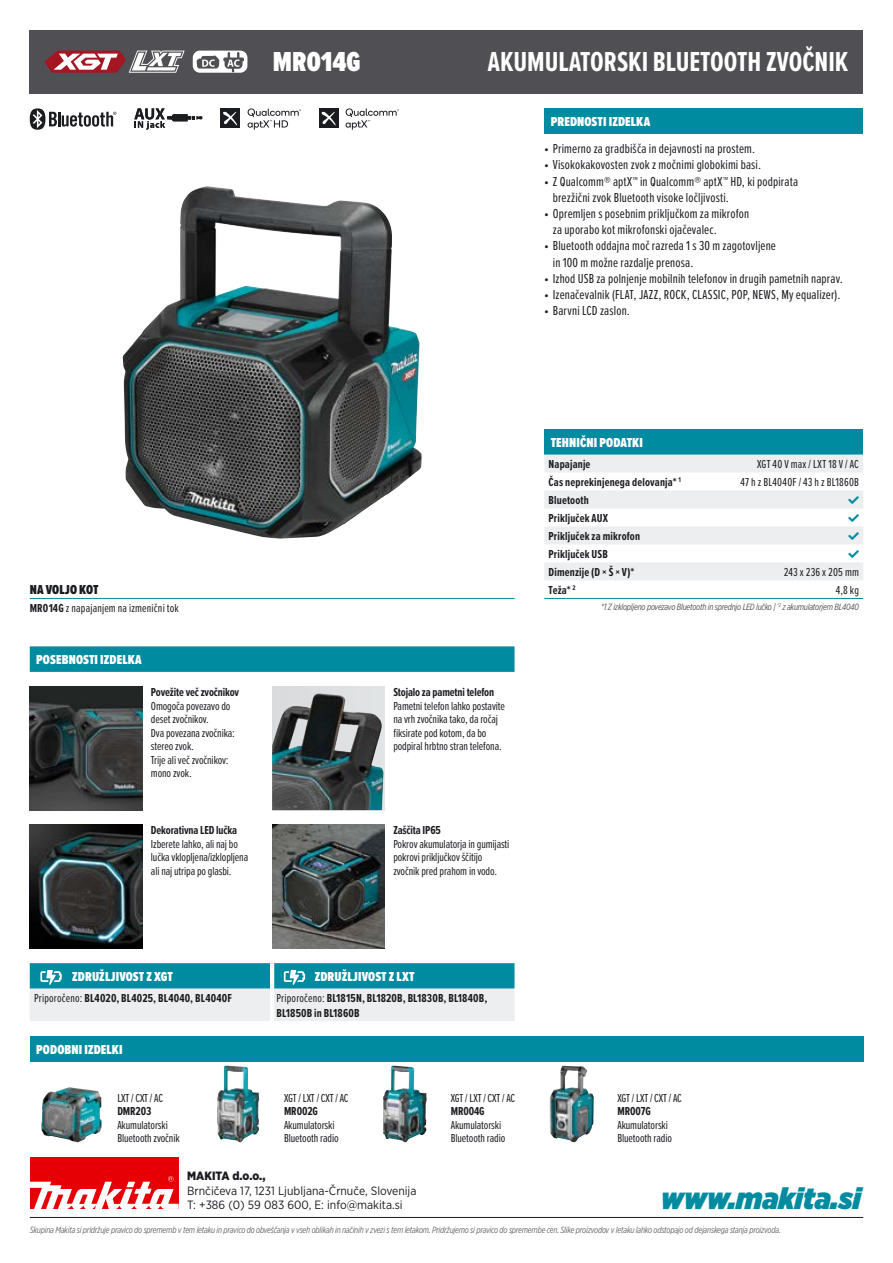
<style>
.page{position:relative;width:893px;height:1263px;background:#fff}
.page>*{position:absolute;margin:0;border:0;box-sizing:border-box;transform-origin:0 0}
.t1{font:italic 900 30px "Gotham Narrow";color:#008ba0}
.t2{font:700 28.5px "Proxima Nova Ex Cn";color:#fff}
.t3{font:900 28.5px "Proxima Nova Ex Cn";color:#fff}
.t4{font:13.5px/16.2px "Proxima Nova Ex Cn";letter-spacing:.01em;color:#1b1c20}
.t5{font:900 13.5px "Proxima Nova Ex Cn";letter-spacing:.01em;color:#fff}
.t6{font:900 13.5px "Proxima Nova Ex Cn";letter-spacing:.01em;color:#1b1c20}
.t7{font:12px/13.5px "Proxima Nova Ex Cn";letter-spacing:-.01em;color:#1b1c20}
.t8{font:700 12px/18px "Proxima Nova Ex Cn";letter-spacing:.01em;color:#1b1c20}
.t9{font:12px/14.4px "Gotham Narrow";color:#1b1c20}
.t10{font:12px "Proxima Nova Ex Cn";letter-spacing:.015em;color:#1b1c20}
.t11{font:700 12px "Proxima Nova Ex Cn";letter-spacing:-.01em;color:#1b1c20}
.t12{font:12px "Proxima Nova Ex Cn";letter-spacing:.01em;color:#1b1c20}
.t13{font:900 12px "Gotham Narrow";color:#1b1c20}
.t14{font:italic 9px "Gotham X Narrow";letter-spacing:-.02em;color:#68676c}
.t15{font:italic 9px "Gotham X Narrow";letter-spacing:-.02em;color:#504f53}
.s1{font-weight:700}
.s2{font-weight:400}
</style>
<div class="page">
<div style="left:544px;top:429px;width:319px;height:25px;background:#008ba0"></div>
<hr style="left:544px;top:598px;width:319px;height:1px;background:#008ba0">
<div style="left:544px;top:108px;width:319px;height:26px;background:#008ba0"></div>
<hr style="left:30px;top:1217px;width:833px;height:1px;background:#1b1c20">
<div style="left:30px;top:30px;width:833px;height:64px;background:#504f53"></div>
<img style="left:123px;top:186px;width:299px;height:353px">
<svg style="left:30px;top:108px;width:86px;height:22px"></svg>
<svg style="left:134px;top:108px;width:68px;height:22px"></svg>
<div style="left:220px;top:108px;width:20px;height:20px;background:#1b1c20"></div>
<svg style="left:223px;top:111px;width:14px;height:15px"></svg>
<svg style="left:248px;top:108px;width:53px;height:22px"></svg>
<div style="left:319px;top:108px;width:19px;height:20px;background:#1b1c20"></div>
<svg style="left:321px;top:111px;width:15px;height:15px"></svg>
<svg style="left:346px;top:108px;width:53px;height:22px"></svg>
<hr style="left:30px;top:598px;width:485px;height:1px;background:#008ba0">
<svg style="left:30px;top:963px;width:484px;height:58px;background:#89c4ce"></svg>
<svg style="left:30px;top:646px;width:484px;height:26px;background:#048da1"></svg>
<div style="left:30px;top:1036px;width:833px;height:25px;background:#008ba0"></div>
<img style="left:41px;top:1087px;width:61px;height:55px">
<img style="left:217px;top:1066px;width:42px;height:76px">
<img style="left:383px;top:1066px;width:44px;height:76px">
<img style="left:549px;top:1066px;width:45px;height:76px">
<img style="left:30px;top:687px;width:112px;height:123px">
<div style="left:272px;top:687px;width:113px;height:123px;background:#dee0e1"></div>
<img style="left:272px;top:693px;width:111px;height:117px">
<img style="left:30px;top:825px;width:112px;height:123px">
<img style="left:272px;top:825px;width:113px;height:123px">
<div style="left:30px;top:1158px;width:149px;height:51px;background:#e60005"></div>
<svg style="left:30px;top:1176px;width:149px;height:33px"></svg>
<svg style="left:45px;top:51px;width:140px;height:22px"></svg>
<svg style="left:193px;top:51px;width:54px;height:22px"></svg>
<svg style="left:544px;top:454px;width:319px;height:126px"></svg>
<h2 class="t3" style="left:273px;top:41px;width:89px">MR014G</h2>
<h2 class="t2" style="left:488px;top:41px;width:362px">AKUMULATORSKI BLUETOOTH ZVOČNIK</h2>
<p class="t5" style="left:551px;top:112px;width:101px">PREDNOSTI IZDELKA</p>
<p class="t4" style="left:544px;top:140px;width:212px">• Primerno za gradbišča in dejavnosti na prostem.</p>
<p class="t4" style="left:544px;top:156px;width:218px">• Visokokakovosten zvok z močnimi globokimi basi.</p>
<p class="t4" style="left:553px;top:172px;width:247px;text-indent:-9px">• Z Qualcomm® aptX™ in Qualcomm® aptX™ HD, ki podpirata brezžični zvok Bluetooth visoke ločljivosti.</p>
<p class="t4" style="left:553px;top:205px;width:198px;text-indent:-9px">• Opremljen s posebnim priključkom za mikrofon za uporabo kot mikrofonski ojačevalec.</p>
<p class="t4" style="left:553px;top:237px;width:225px;text-indent:-9px">• Bluetooth oddajna moč razreda 1 s 30 m zagotovljene in 100 m možne razdalje prenosa.</p>
<p class="t4" style="left:544px;top:270px;width:300px">• Izhod USB za polnjenje mobilnih telefonov in drugih pametnih naprav.</p>
<p class="t4" style="left:544px;top:286px;width:298px">• Izenačevalnik (FLAT, JAZZ, ROCK, CLASSIC, POP, NEWS, My equalizer).</p>
<p class="t4" style="left:544px;top:302px;width:87px">• Barvni LCD zaslon.</p>
<p class="t6" style="left:30px;top:580px;width:70px">NA VOLJO KOT</p>
<p class="t10" style="left:30px;top:600px;width:151px"><span class="s1">MR014G</span> z napajanjem na izmenični tok</p>
<p class="t5" style="left:36px;top:650px;width:107px">POSEBNOSTI IZDELKA</p>
<p class="t11" style="left:151px;top:683px;width:90px">Povežite več zvočnikov</p>
<p class="t7" style="left:151px;top:698px;width:86px">Omogoča povezavo do deset zvočnikov.<br>Dva povezana zvočnika: stereo zvok.<br>Trije ali več zvočnikov: mono zvok.</p>
<p class="t11" style="left:151px;top:822px;width:88px">Dekorativna LED lučka</p>
<p class="t7" style="left:151px;top:837px;width:99px">Izberete lahko, ali naj bo lučka vklopljena/izklopljena ali naj utripa po glasbi.</p>
<p class="t11" style="left:393px;top:683px;width:102px">Stojalo za pametni telefon</p>
<p class="t7" style="left:393px;top:698px;width:113px">Pametni telefon lahko postavite na vrh zvočnika tako, da ročaj fiksirate pod kotom, da bo podpiral hrbtno stran telefona.</p>
<p class="t11" style="left:393px;top:822px;width:49px">Zaščita IP65</p>
<p class="t7" style="left:393px;top:837px;width:118px">Pokrov akumulatorja in gumijasti pokrovi priključkov ščitijo zvočnik pred prahom in vodo.</p>
<p class="t5" style="left:551px;top:432px;width:94px">TEHNIČNI PODATKI</p>
<p class="t8" style="left:549px;top:455px;width:43px">Napajanje</p>
<p class="t10" style="left:757px;top:456px;width:103px">XGT 40 V max / LXT 18 V / AC</p>
<p class="t8" style="left:548px;top:473px;width:134px">Čas neprekinjenega delovanja* <sup>1</sup></p>
<p class="t10" style="left:741px;top:474px;width:120px">47 h z BL4040F / 43 h z BL1860B</p>
<p class="t8" style="left:549px;top:491px;width:93px">Bluetooth<br>Priključek AUX<br>Priključek za mikrofon<br>Priključek USB<br>Dimenzije (D × Š × V)*</p>
<p class="t12" style="left:784px;top:563px;width:77px">243 x 236 x 205 mm</p>
<p class="t8" style="left:549px;top:581px;width:29px">Teža* <sup>2</sup></p>
<p class="t7" style="left:836px;top:583px;width:25px">4,8 kg</p>
<p class="t15" style="left:601px;top:601px;width:259px">*1 Z izklopljeno povezavo Bluetooth in sprednjo LED lučko | <sup>*2</sup> z akumulatorjem BL4040</p>
<p class="t5" style="left:72px;top:967px;width:102px">ZDRUŽLJIVOST Z XGT</p>
<p class="t5" style="left:315px;top:967px;width:102px">ZDRUŽLJIVOST Z LXT</p>
<p class="t8" style="left:34px;top:989px;width:200px"><span class="s2">Priporočeno:</span> BL4020, BL4025, BL4040, BL4040F</p>
<p class="t8" style="left:276px;top:991px;width:212px;line-height:14.4px"><span class="s2">Priporočeno:</span> BL1815N, BL1820B, BL1830B, BL1840B,<br>BL1850B in BL1860B</p>
<p class="t5" style="left:36px;top:1039px;width:88px">PODOBNI IZDELKI</p>
<p class="t7" style="left:117px;top:1090px;width:47px">LXT / CXT / AC</p>
<p class="t8" style="left:117px;top:1102px;width:36px">DMR203</p>
<p class="t7" style="left:117px;top:1117px;width:64px">Akumulatorski<br>Bluetooth zvočnik</p>
<p class="t7" style="left:284px;top:1090px;width:66px">XGT / LXT / CXT / AC</p>
<p class="t8" style="left:284px;top:1102px;width:35px">MR002G</p>
<p class="t7" style="left:284px;top:1117px;width:56px">Akumulatorski<br>Bluetooth radio</p>
<p class="t7" style="left:451px;top:1090px;width:66px">XGT / LXT / CXT / AC</p>
<p class="t8" style="left:451px;top:1102px;width:35px">MR004G</p>
<p class="t7" style="left:451px;top:1117px;width:56px">Akumulatorski<br>Bluetooth radio</p>
<p class="t7" style="left:617px;top:1090px;width:66px">XGT / LXT / CXT / AC</p>
<p class="t8" style="left:617px;top:1102px;width:35px">MR007G</p>
<p class="t7" style="left:617px;top:1117px;width:56px">Akumulatorski<br>Bluetooth radio</p>
<p class="t13" style="left:187px;top:1168px;width:80px">MAKITA d.o.o.,</p>
<p class="t9" style="left:187px;top:1183px;width:231px">Brnčičeva 17, 1231 Ljubljana-Črnuče, Slovenija<br>T: +386 (0) 59 083 600, E: info@makita.si</p>
<h1 class="t1" style="left:661px;top:1178px;width:202px">www.makita.si</h1>
<p class="t14" style="left:30px;top:1224px;width:753px">Skupina Makita si pridržuje pravico do sprememb v tem letaku in pravico do obveščanja v vseh oblikah in načinih v zvezi s tem letakom. Pridržujemo si pravico do spremembe cen. Slike proizvodov v letaku lahko odstopajo od dejanskega stanja proizvoda.</p>
</div>
